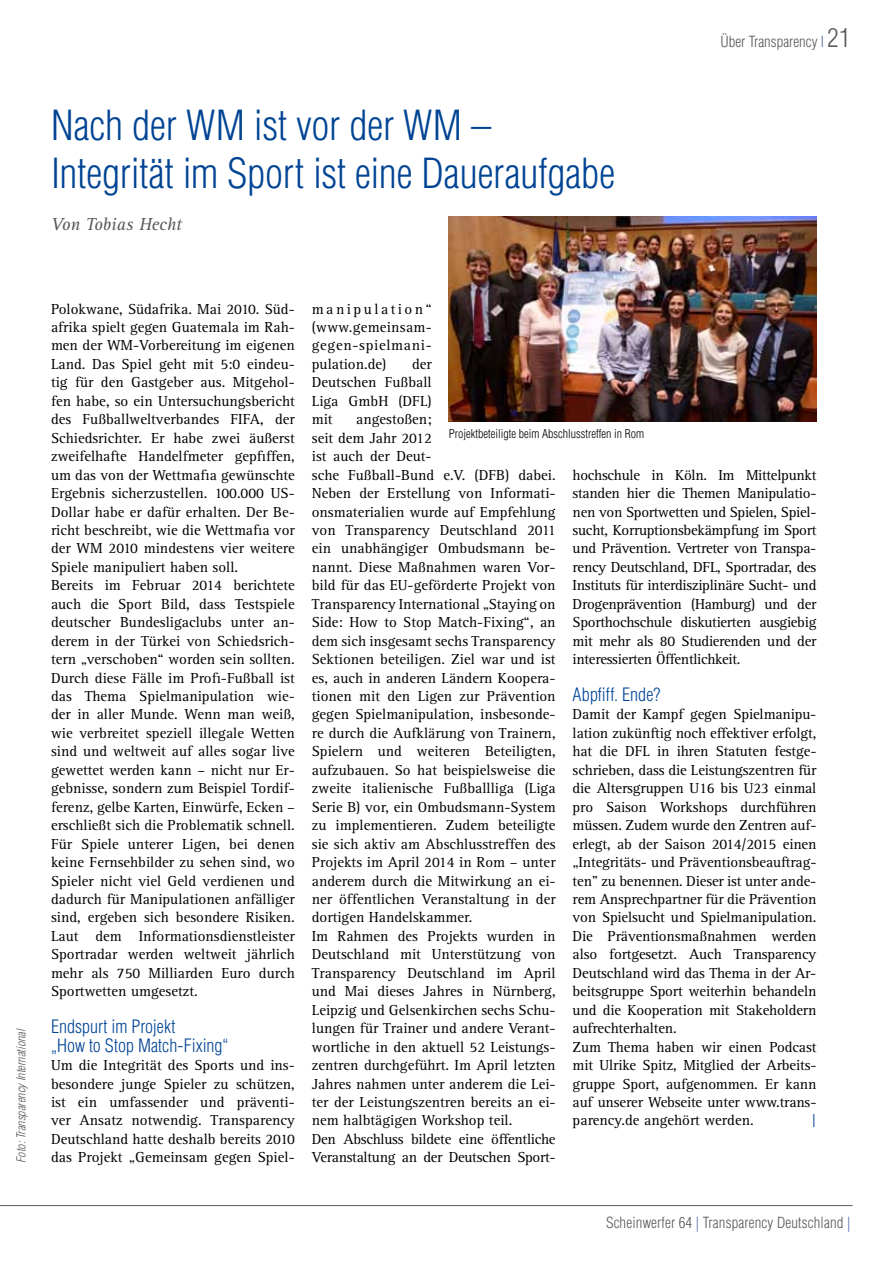
<style>
.page{position:relative;width:893px;height:1263px;background:#fff}
.page>*{position:absolute;margin:0;border:0;box-sizing:border-box;transform-origin:0 0}
.t1{font:300 condensed 40.5px/48.6px "Helvetica LT Std";color:#004494}
.t2{font:300 condensed 18px/18.5px "Helvetica LT Std";color:#004494}
.t3{font:italic 18px "Rotis Serif";color:#58585a}
.t4{font:15px/18.5px "Rotis Serif";color:#000;text-align:justify}
.t5{font:300 condensed 15px "Helvetica LT Std";letter-spacing:.01em;color:#58585a}
.t6{font:15px "Rotis Serif";color:#004494}
.t7{font:300 condensed 12px "Helvetica LT Std";color:#000}
.t8{font:italic 300 condensed 12px "Helvetica LT Std";color:#58585a}
.s1{color:#5168aa}
.s2{font-size:25.5px}
</style>
<div class="page">
<img style="left:449px;top:217px;width:367px;height:204px">
<hr style="left:0;top:1205px;width:853px;height:1px;background:#58585a">
<h1 class="t1" style="left:51px;top:100px;width:566px">Nach der WM ist vor der WM –<br>Integrität im Sport ist eine Daueraufgabe</h1>
<p class="t3" style="left:51px;top:214px;width:132px">Von Tobias Hecht</p>
<p class="t5" style="left:720px;top:32px;width:132px">Über Transparency <span class="s1">I</span> <span class="s2">21</span></p>
<p class="t8" style="left:14px;top:1163px;width:136px;rotate:-90deg">Foto: Transparency International</p>
<p class="t4" style="left:51px;top:300px;width:245px;text-align:left">Polokwane, Südafrika. Mai 2010. Süd&shy;afrika spielt gegen Guatemala im Rah&shy;men der WM-Vorbereitung im eigenen Land. Das Spiel geht mit 5:0 eindeu&shy;tig für den Gastgeber aus. Mitgehol&shy;fen habe, so ein Untersuchungsbericht des Fußballweltverbandes FIFA, der Schiedsrichter. Er habe zwei äußerst zweifelhafte Handelfmeter gepfiffen, um das von der Wettmafia gewünschte Ergebnis sicherzustellen. 100.000 US-Dollar habe er dafür erhalten. Der Be&shy;richt beschreibt, wie die Wettmafia vor der WM 2010 mindestens vier weitere Spiele manipuliert haben soll.<br>Bereits im Februar 2014 berichtete auch die Sport Bild, dass Testspiele deutscher Bundesligaclubs unter an&shy;derem in der Türkei von Schiedsrich&shy;tern „verschoben“ worden sein sollten.<br>Durch diese Fälle im Profi-Fußball ist das Thema Spielmanipulation wie&shy;der in aller Munde. Wenn man weiß, wie verbreitet speziell illegale Wetten sind und weltweit auf alles sogar live gewettet werden kann – nicht nur Er&shy;gebnisse, sondern zum Beispiel Tordif&shy;ferenz, gelbe Karten, Einwürfe, Ecken – erschließt sich die Problematik schnell.<br>Für Spiele unterer Ligen, bei denen keine Fernsehbilder zu sehen sind, wo Spieler nicht viel Geld verdienen und dadurch für Manipulationen anfälliger sind, ergeben sich besondere Risiken.<br>Laut dem Informationsdienstleister Sportradar werden weltweit jährlich mehr als 750 Milliarden Euro durch Sportwetten umgesetzt.</p>
<p class="t2" style="left:51px;top:1017px;width:179px">Endspurt im Projekt<br>„How to Stop Match-Fixing“</p>
<p class="t4" style="left:51px;top:1056px;width:245px">Um die Integrität des Sports und ins&shy;besondere junge Spieler zu schützen, ist ein umfassender und präventi&shy;ver Ansatz notwendig. Transparency Deutschland hatte deshalb bereits 2010 das Projekt „Gemeinsam gegen Spiel-</p>
<p class="t4" style="left:312px;top:300px;width:121px">manipulation“ (www.gemeinsam&shy;gegen-spielmani&shy;pulation.de)</p>
<p class="t4" style="left:312px;top:355px;width:121px;text-indent:100px">der Deutschen Fußball Liga GmbH (DFL) mit</p>
<p class="t4" style="left:312px;top:410px;width:245px;text-align:left;text-indent:44px">angestoßen;<br>seit dem Jahr 2012<br>ist auch der Deut-<br>sche Fußball-Bund e.V. (DFB) dabei.<br>Neben der Erstellung von Informati&shy;onsmaterialien wurde auf Empfehlung von Transparency Deutschland 2011 ein unabhängiger Ombudsmann be&shy;nannt. Diese Maßnahmen waren Vor&shy;bild für das EU-geförderte Projekt von Transparency International „Staying on Side: How to Stop Match-Fixing“, an dem sich insgesamt sechs Transparency Sektionen beteiligen. Ziel war und ist es, auch in anderen Ländern Koopera&shy;tionen mit den Ligen zur Prävention gegen Spielmanipulation, insbesonde&shy;re durch die Aufklärung von Trainern, Spielern und weiteren Beteiligten, aufzubauen. So hat beispielsweise die zweite italienische Fußballliga (Liga Serie B) vor, ein Ombudsmann-System zu implementieren. Zudem beteiligte sie sich aktiv am Abschlusstreffen des Projekts im April 2014 in Rom – unter anderem durch die Mitwirkung an ei&shy;ner öffentlichen Veranstaltung in der dortigen Handelskammer.<br>Im Rahmen des Projekts wurden in Deutschland mit Unterstützung von Transparency Deutschland im April und Mai dieses Jahres in Nürnberg, Leipzig und Gelsenkirchen sechs Schu&shy;lungen für Trainer und andere Verant&shy;wortliche in den aktuell 52 Leistungs&shy;zentren durchgeführt. Im April letzten Jahres nahmen unter anderem die Lei&shy;ter der Leistungszentren bereits an ei&shy;nem halbtägigen Workshop teil.<br>Den Abschluss bildete eine öffentliche Veranstaltung an der Deutschen Sport-</p>
<p class="t7" style="left:449px;top:426px;width:197px">Projektbeteiligte beim Abschlusstreffen in Rom</p>
<p class="t4" style="left:573px;top:466px;width:245px">hochschule in Köln. Im Mittelpunkt standen hier die Themen Manipulatio&shy;nen von Sportwetten und Spielen, Spiel&shy;sucht, Korruptionsbekämpfung im Sport und Prävention. Vertreter von Transpa&shy;rency Deutschland, DFL, Sportradar, des Instituts für interdisziplinäre Sucht- und Drogenprävention (Hamburg) und der Sporthochschule diskutierten ausgiebig mit mehr als 80 Studierenden und der interessierten Öffentlichkeit.</p>
<p class="t2" style="left:573px;top:685px;width:89px">Abpfiff. Ende?</p>
<p class="t4" style="left:573px;top:706px;width:245px;text-align:left">Damit der Kampf gegen Spielmanipu&shy;lation zukünftig noch effektiver erfolgt, hat die DFL in ihren Statuten festge&shy;schrieben, dass die Leistungszentren für die Altersgruppen U16 bis U23 einmal pro Saison Workshops durchführen müssen. Zudem wurde den Zentren auf&shy;erlegt, ab der Saison 2014/2015 einen „Integritäts- und Präventionsbeauftrag&shy;ten” zu benennen. Dieser ist unter ande&shy;rem Ansprechpartner für die Prävention von Spielsucht und Spielmanipulation.<br>Die Präventionsmaßnahmen werden also fortgesetzt. Auch Transparency Deutschland wird das Thema in der Ar&shy;beitsgruppe Sport weiterhin behandeln und die Kooperation mit Stakeholdern aufrechterhalten.<br>Zum Thema haben wir einen Podcast mit Ulrike Spitz, Mitglied der Arbeits&shy;gruppe Sport, aufgenommen. Er kann auf unserer Webseite unter www.trans&shy;parency.de angehört werden.</p>
<p class="t6" style="left:811px;top:1112px;width:6px">|</p>
<p class="t5" style="left:606px;top:1213px;width:246px">Scheinwerfer 64 <span class="s1">|</span> Transparency Deutschland <span class="s1">|</span></p>
</div>
